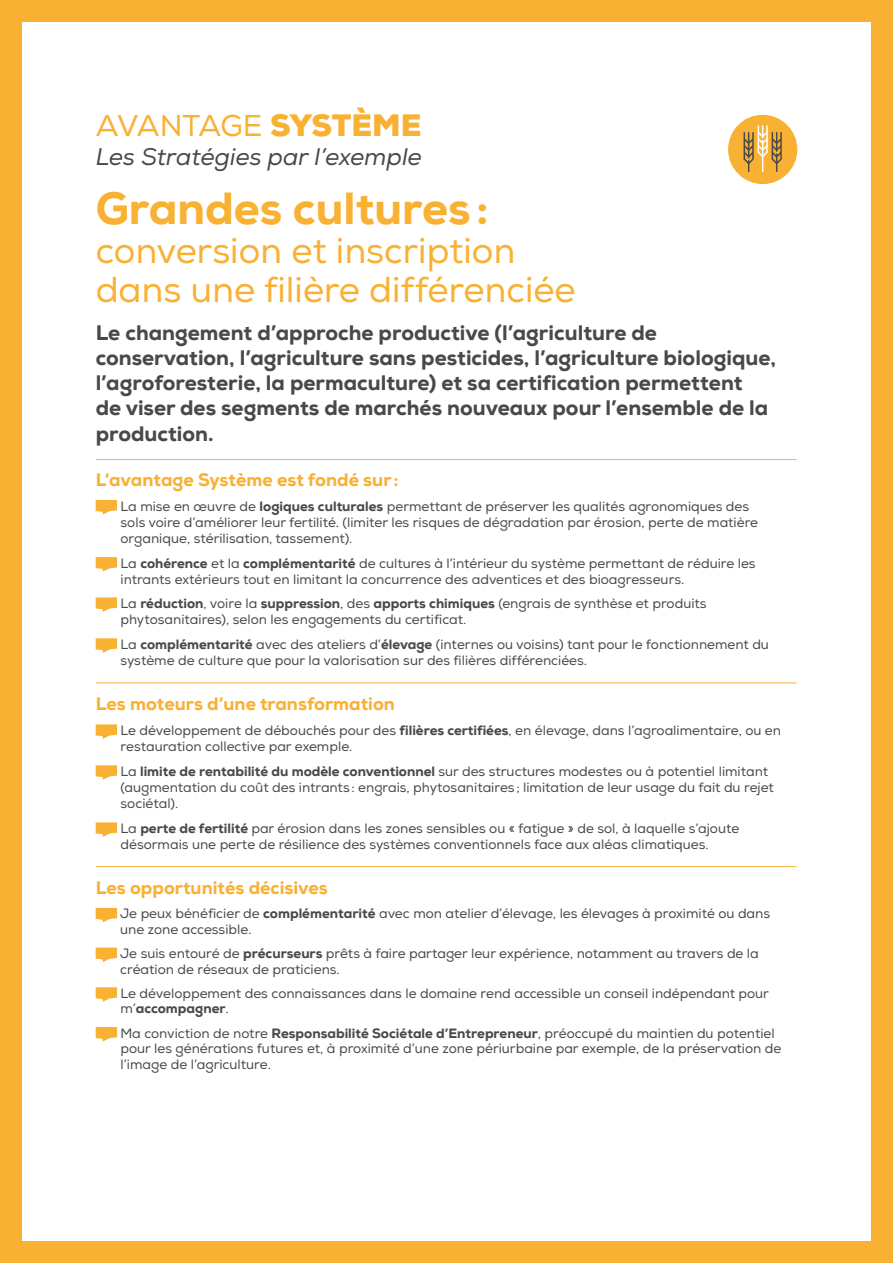
<style>
.page{position:relative;width:893px;height:1263px;background:#fff}
.page>*{position:absolute;margin:0;border:0;box-sizing:border-box;transform-origin:0 0}
.t1{font:800 45px "Nexa";color:#f9b133}
.t2{font:36px/39px "Nexa";color:#f9b133}
.t3{font:30px "Nexa";letter-spacing:-.03em;color:#f9b133}
.t4{font:italic 24px "Nexa";color:#4a4948}
.t5{font:800 21px/25.2px "Nexa";color:#4a4948}
.t6{font:800 18px "Nexa";color:#f9b133}
.t7{font:13.5px/16.2px "Nexa";color:#4a4948}
.s1{font-weight:900}
.s2{font-weight:800}
</style>
<div class="page">
<div style="left:872px;top:0;width:21px;height:1263px;background:#f9b133"></div>
<div style="left:21px;top:1242px;width:872px;height:21px;background:#f9b133"></div>
<div style="left:0;top:0;width:893px;height:21px;background:#f9b133"></div>
<div style="left:0;top:0;width:21px;height:1263px;background:#f9b133"></div>
<hr style="left:96px;top:459px;width:700px;height:1px;background:#f9b133">
<svg style="left:96px;top:500px;width:21px;height:14px"></svg>
<svg style="left:96px;top:557px;width:21px;height:14px"></svg>
<svg style="left:96px;top:597px;width:21px;height:15px"></svg>
<svg style="left:96px;top:638px;width:21px;height:15px"></svg>
<hr style="left:96px;top:682px;width:700px;height:1px;background:#f9b133">
<svg style="left:96px;top:724px;width:21px;height:15px"></svg>
<svg style="left:96px;top:765px;width:21px;height:15px"></svg>
<svg style="left:96px;top:822px;width:21px;height:15px"></svg>
<hr style="left:96px;top:866px;width:700px;height:1px;background:#f9b133">
<svg style="left:96px;top:908px;width:21px;height:14px"></svg>
<svg style="left:96px;top:947px;width:21px;height:15px"></svg>
<svg style="left:96px;top:987px;width:21px;height:15px"></svg>
<svg style="left:96px;top:1027px;width:21px;height:14px"></svg>
<div style="left:729px;top:116px;width:67px;height:67px;background:#f9b133;border-radius:50%"></div>
<div style="left:728px;top:115px;width:69px;height:69px;border:2px solid #f9b133;border-radius:50%"></div>
<svg style="left:744px;top:125px;width:38px;height:47px"></svg>
<h3 class="t3" style="left:96px;top:107px;width:327px">AVANTAGE <span class="s1">SYSTÈME</span></h3>
<h3 class="t4" style="left:96px;top:141px;width:328px">Les Stratégies par l’exemple</h3>
<h1 class="t1" style="left:96px;top:180px;width:394px">Grandes cultures :</h1>
<h2 class="t2" style="left:96px;top:232px;width:481px">conversion et inscription dans une filière différenciée</h2>
<p class="t5" style="left:96px;top:320px;width:682px">Le changement d’approche productive (l’agriculture de conservation, l’agriculture sans pesticides, l’agriculture biologique, l’agroforesterie, la permaculture) et sa certification permettent<br>de viser des segments de marchés nouveaux pour l’ensemble de la production.</p>
<h3 class="t6" style="left:96px;top:468px;width:304px">L’avantage Système est fondé sur:</h3>
<p class="t7" style="left:121px;top:498px;width:639px">La mise en œuvre de <span class="s2">logiques culturales</span> permettant de préserver les qualités agronomiques des sols voire d’améliorer leur fertilité. (limiter les risques de dégradation par érosion, perte de matière organique, stérilisation, tassement).</p>
<p class="t7" style="left:121px;top:555px;width:637px">La <span class="s2">cohérence</span> et la <span class="s2">complémentarité</span> de cultures à l’intérieur du système permettant de réduire les intrants extérieurs tout en limitant la concurrence des adventices et des bioagresseurs.</p>
<p class="t7" style="left:121px;top:595px;width:588px">La <span class="s2">réduction</span>, voire la <span class="s2">suppression</span>, des <span class="s2">apports chimiques</span> (engrais de synthèse et produits phytosanitaires), selon les engagements du certificat.</p>
<p class="t7" style="left:121px;top:636px;width:650px">La <span class="s2">complémentarité</span> avec des ateliers d’<span class="s2">élevage</span> (internes ou voisins) tant pour le fonctionnement du système de culture que pour la valorisation sur des filières différenciées.</p>
<h3 class="t6" style="left:96px;top:692px;width:301px">Les moteurs d’une transformation</h3>
<p class="t7" style="left:121px;top:722px;width:662px">Le développement de débouchés pour des <span class="s2">filières certifiées</span>, en élevage, dans l’agroalimentaire, ou en restauration collective par exemple.</p>
<p class="t7" style="left:121px;top:763px;width:655px">La <span class="s2">limite de rentabilité du modèle conventionnel</span> sur des structures modestes ou à potentiel limitant (augmentation du coût des intrants : engrais, phytosanitaires ; limitation de leur usage du fait du rejet sociétal).</p>
<p class="t7" style="left:121px;top:820px;width:620px">La <span class="s2">perte de fertilité</span> par érosion dans les zones sensibles ou « fatigue » de sol, à laquelle s’ajoute désormais une perte de résilience des systèmes conventionnels face aux aléas climatiques.</p>
<h3 class="t6" style="left:96px;top:876px;width:234px">Les opportunités décisives</h3>
<p class="t7" style="left:120px;top:906px;width:651px;line-height:15.6px">Je peux bénéficier de <span class="s2">complémentarité</span> avec mon atelier d’élevage, les élevages à proximité ou dans une zone accessible.</p>
<p class="t7" style="left:120px;top:946px;width:640px;line-height:15.6px">Je suis entouré de <span class="s2">précurseurs</span> prêts à faire partager leur expérience, notamment au travers de la création de réseaux de praticiens.</p>
<p class="t7" style="left:121px;top:986px;width:650px;line-height:15.6px">Le développement des connaissances dans le domaine rend accessible un conseil indépendant pour m’<span class="s2">accompagner</span>.</p>
<p class="t7" style="left:121px;top:1025px;width:662px">Ma conviction de notre <span class="s2">Responsabilité Sociétale d’Entrepreneur</span>, préoccupé du maintien du potentiel pour les générations futures et, à proximité d’une zone périurbaine par exemple, de la préservation de l’image de l’agriculture.</p>
</div>
